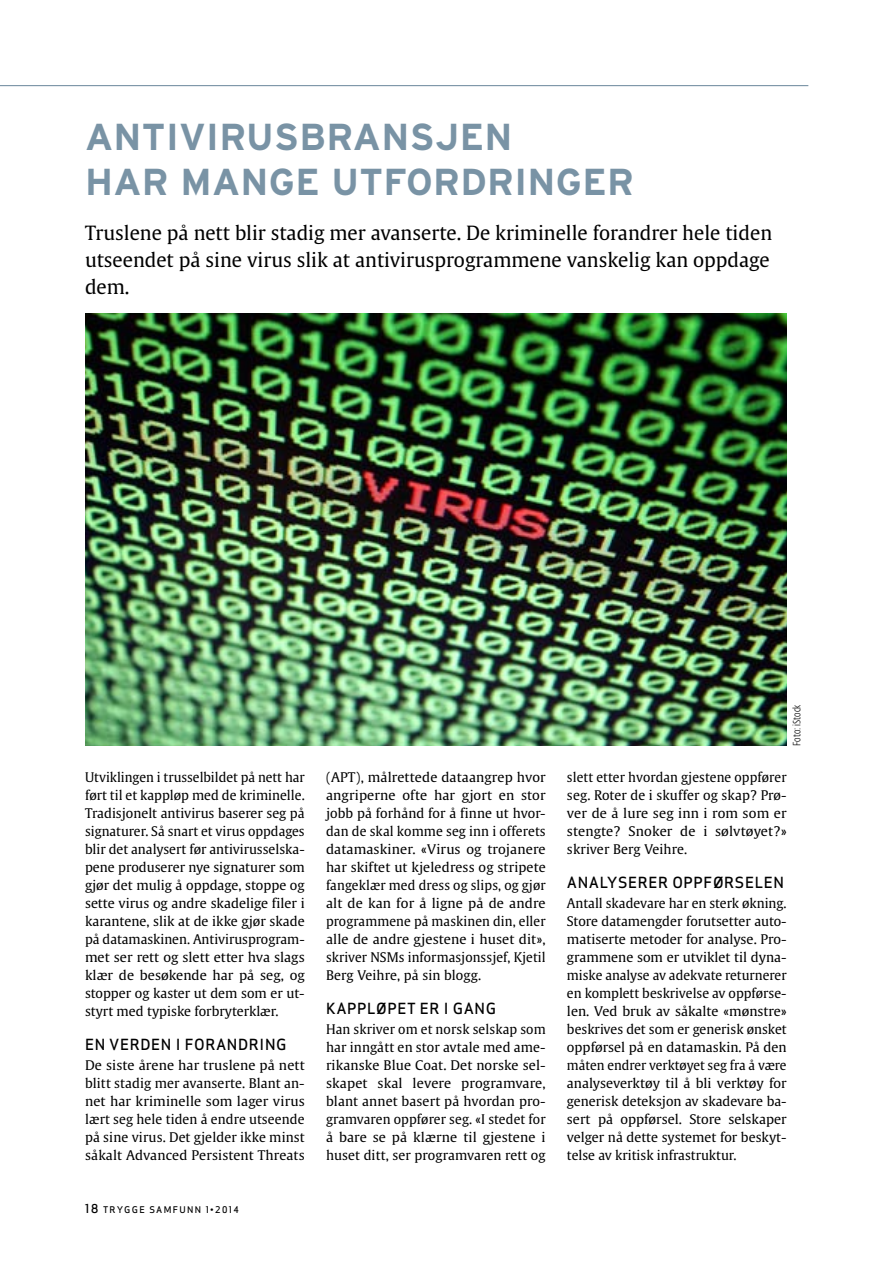
<style>
.page{position:relative;width:893px;height:1263px;background:#fff}
.page>*{position:absolute;margin:0;border:0;box-sizing:border-box;transform-origin:0 0}
.t1{font:700 37.5px/45px "Interstate";letter-spacing:.01em;color:#7993a5}
.t2{font:19.5px/27px "Gulliver Regular Roman";color:#000}
.t3{font:15px "Apex Sans Medium T";letter-spacing:.04em;color:#000}
.t4{font:13.2px/18px "Gulliver Regular Roman";letter-spacing:.01em;color:#000;text-align:justify}
.t5{font:300 10.5px "Fedra Sans Cond Alt Std";color:#000}
.t6{font:9px "Apex Sans Medium C";letter-spacing:.15em;color:#000}
.s1{font-size:12px}
</style>
<div class="page">
<hr style="left:0;top:85px;width:808px;height:1px;background:#7993a5">
<img style="left:85px;top:314px;width:702px;height:432px">
<h1 class="t1" style="left:85px;top:114px;width:295px">ANTIVIRUSBRANS</h1>
<h1 class="t1" style="left:85px;top:114px;width:550px;text-indent:350px">JEN<br>HAR MANGE UTFORDRINGER</h1>
<h2 class="t2" style="left:85px;top:219px;width:689px">Truslene på nett blir stadig mer avanserte. De kriminelle forandrer hele tiden utseendet på sine virus slik at antivirusprogrammene vanskelig kan oppdage dem.</h2>
<p class="t5" style="left:791px;top:746px;width:43px;rotate:-90deg">Foto: iStock</p>
<p class="t4" style="left:85px;top:768px;width:221px">Utviklingen i trusselbildet på nett har ført til et kappløp med de kriminelle.<br>Tradisjonelt antivirus baserer seg på signaturer. Så snart et virus oppdages blir det analysert før antivirusselska&shy;pene produserer nye signaturer som gjør det mulig å oppdage, stoppe og sette virus og andre skadelige filer i karantene, slik at de ikke gjør skade på datamaskinen. Antivirusprogram&shy;met ser rett og slett etter hva slags klær de besøkende har på seg, og stopper og kaster ut dem som er ut&shy;styrt med typiske forbryterklær.</p>
<p class="t3" style="left:85px;top:1035px;width:203px">EN VERDEN I FORANDRING</p>
<p class="t4" style="left:85px;top:1056px;width:221px">De siste årene har truslene på nett blitt stadig mer avanserte. Blant an&shy;net har kriminelle som lager virus lært seg hele tiden å endre utseende på sine virus. Det gjelder ikke minst såkalt Advanced Persistent Threats</p>
<p class="t6" style="left:85px;top:1204px;width:155px"><span class="s1">18</span> TRYGGE SAMFUNN 1•2014</p>
<p class="t4" style="left:326px;top:768px;width:221px">(APT), målrettede dataangrep hvor angriperne ofte har gjort en stor jobb på forhånd for å finne ut hvor&shy;dan de skal komme seg inn i offerets datamaskiner. «Virus og trojanere har skiftet ut kjeledress og stripete fangeklær med dress og slips, og gjør alt de kan for å ligne på de andre programmene på maskinen din, eller alle de andre gjestene i huset dit», skriver NSMs informasjonssjef, Kjetil Berg Veihre, på sin blogg.</p>
<p class="t3" style="left:326px;top:999px;width:172px">KAPPLØPET ER I GANG</p>
<p class="t4" style="left:326px;top:1020px;width:221px">Han skriver om et norsk selskap som har inngått en stor avtale med ame&shy;rikanske Blue Coat. Det norske sel&shy;skapet skal levere programvare, blant annet basert på hvordan pro&shy;gramvaren oppfører seg. «I stedet for å bare se på klærne til gjestene i huset ditt, ser programvaren rett og</p>
<p class="t4" style="left:567px;top:768px;width:221px">slett etter hvordan gjestene oppfører seg. Roter de i skuffer og skap? Prø&shy;ver de å lure seg inn i rom som er stengte? Snoker de i sølvtøyet?» skriver Berg Veihre.</p>
<p class="t3" style="left:567px;top:873px;width:219px">ANALYSERER OPPFØRSELEN</p>
<p class="t4" style="left:567px;top:894px;width:221px">Antall skadevare har en sterk økning.<br>Store datamengder forutsetter auto&shy;matiserte metoder for analyse. Pro&shy;grammene som er utviklet til dyna&shy;miske analyse av adekvate returnerer en komplett beskrivelse av oppførse&shy;len. Ved bruk av såkalte «mønstre» beskrives det som er generisk ønsket oppførsel på en datamaskin. På den måten endrer verktøyet seg fra å være analyseverktøy til å bli verktøy for generisk deteksjon av skadevare ba&shy;sert på oppførsel. Store selskaper velger nå dette systemet for beskyt&shy;telse av kritisk infrastruktur.</p>
</div>
